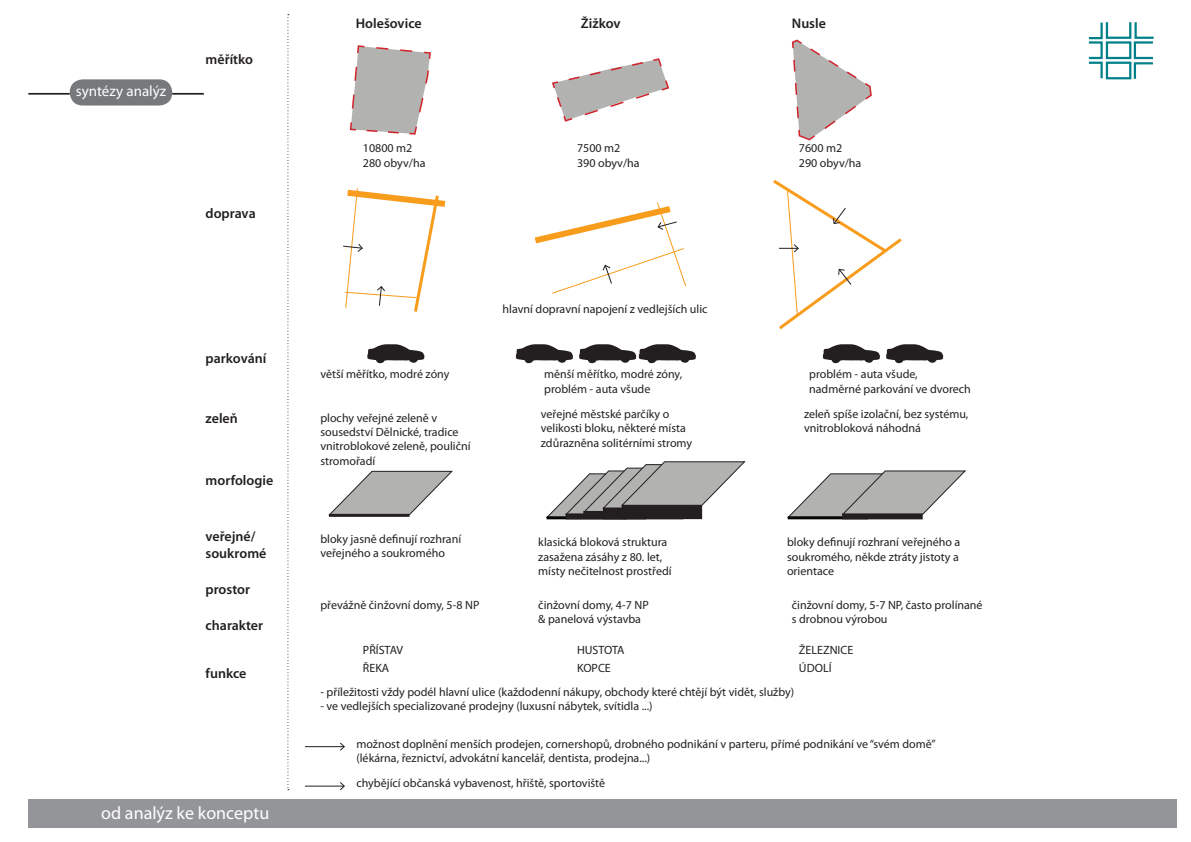
<style>
.page{position:relative;width:1191px;height:842px;background:#fff}
.page>*{position:absolute;margin:0;border:0;box-sizing:border-box;transform-origin:0 0}
.t1{font:18px "Myriad Pro";color:#fff}
.t2{font:15px "Myriad Pro";color:#fff}
.t3{font:600 14px/16.8px "Myriad Pro";color:#231f20}
.t4{font:12px/14.4px "Myriad Pro";color:#231f20}
</style>
<div class="page">
<div style="left:70px;top:79px;width:102px;height:27px;background:#76787b;border-radius:13px"></div>
<hr style="left:172px;top:93px;width:32px;height:2px;background:#231f20">
<hr style="left:28px;top:93px;width:42px;height:2px;background:#231f20">
<svg style="left:791px;top:39px;width:81px;height:102px"></svg>
<svg style="left:349px;top:45px;width:82px;height:90px"></svg>
<svg style="left:552px;top:58px;width:118px;height:64px"></svg>
<svg style="left:287px;top:14px;width:2px;height:776px"></svg>
<svg style="left:343px;top:188px;width:103px;height:124px"></svg>
<svg style="left:534px;top:202px;width:152px;height:92px"></svg>
<svg style="left:773px;top:179px;width:129px;height:151px"></svg>
<svg style="left:367px;top:344px;width:57px;height:20px"></svg>
<svg style="left:516px;top:344px;width:57px;height:20px"></svg>
<svg style="left:579px;top:344px;width:117px;height:20px"></svg>
<svg style="left:822px;top:344px;width:58px;height:20px"></svg>
<svg style="left:886px;top:344px;width:57px;height:20px"></svg>
<div style="left:1105px;top:41px;width:26px;height:18px;border:2px solid #008088"></div>
<div style="left:1133px;top:41px;width:21px;height:18px;border:2px solid #008088"></div>
<svg style="left:1133px;top:62px;width:20px;height:17px"></svg>
<svg style="left:1088px;top:61px;width:15px;height:18px"></svg>
<div style="left:1105px;top:62px;width:26px;height:17px;border:2px solid #008088"></div>
<div style="left:1087px;top:41px;width:15px;height:18px;border:2px solid #008088"></div>
<svg style="left:1088px;top:22px;width:15px;height:18px"></svg>
<div style="left:1105px;top:21px;width:26px;height:18px;border:2px solid #008088"></div>
<svg style="left:1134px;top:22px;width:20px;height:17px"></svg>
<svg style="left:328px;top:470px;width:125px;height:46px"></svg>
<svg style="left:789px;top:470px;width:177px;height:48px"></svg>
<svg style="left:547px;top:461px;width:199px;height:57px"></svg>
<hr style="left:329px;top:514px;width:80px;height:3px;background:#231f20">
<hr style="left:787px;top:516px;width:81px;height:3px;background:#050503">
<hr style="left:546px;top:516px;width:81px;height:3px;background:#050503">
<div style="left:842px;top:513px;width:80px;height:6px;background:#231f20"></div>
<div style="left:565px;top:513px;width:81px;height:6px;background:#231f20"></div>
<div style="left:583px;top:511px;width:81px;height:8px;background:#231f20"></div>
<div style="left:603px;top:508px;width:80px;height:11px;background:#231f20"></div>
<div style="left:621px;top:505px;width:81px;height:14px;background:#231f20"></div>
<hr style="left:305px;top:746px;width:39px;height:1px;background:#231f20">
<svg style="left:339px;top:742px;width:6px;height:9px"></svg>
<hr style="left:305px;top:786px;width:39px;height:1px;background:#231f20">
<svg style="left:339px;top:782px;width:6px;height:9px"></svg>
<div style="left:28px;top:799px;width:1148px;height:29px;background:#939598"></div>
<p class="t2" style="left:76px;top:81px;width:92px">syntézy analýz</p>
<p class="t3" style="left:206px;top:50px;width:49px">měřítko</p>
<p class="t3" style="left:206px;top:205px;width:52px">doprava</p>
<p class="t3" style="left:206px;top:350px;width:62px">parkování</p>
<p class="t3" style="left:356px;top:14px;width:67px">Holešovice</p>
<p class="t4" style="left:363px;top:141px;width:51px">10800 m2</p>
<p class="t4" style="left:363px;top:155px;width:64px">280 obyv/ha</p>
<p class="t3" style="left:581px;top:14px;width:41px">Žižkov</p>
<p class="t3" style="left:792px;top:14px;width:36px">Nusle</p>
<p class="t4" style="left:577px;top:141px;width:45px">7500 m2</p>
<p class="t4" style="left:577px;top:155px;width:64px">390 obyv/ha</p>
<p class="t4" style="left:502px;top:301px;width:206px">hlavní dopravní napojení z vedlejších ulic</p>
<p class="t4" style="left:799px;top:141px;width:45px">7600 m2</p>
<p class="t4" style="left:799px;top:155px;width:64px">290 obyv/ha</p>
<p class="t4" style="left:320px;top:367px;width:130px">větší měřítko, modré zóny</p>
<p class="t4" style="left:544px;top:367px;width:140px">měnší měřítko, modré zóny,</p>
<p class="t4" style="left:544px;top:381px;width:108px">problém - auta všude</p>
<p class="t4" style="left:809px;top:367px;width:110px">problém - auta všude,</p>
<p class="t4" style="left:809px;top:381px;width:163px">nadměrné parkování ve dvorech</p>
<p class="t3" style="left:206px;top:410px;width:34px">zeleň</p>
<p class="t4" style="left:320px;top:410px;width:152px">plochy veřejné zeleně v sousedství Dělnické, tradice vnitroblokové zeleně, pouliční stromořadí</p>
<p class="t4" style="left:541px;top:406px;width:153px">veřejné městské parčíky o velikosti bloku, některé místa zdůrazněna solitérními stromy</p>
<p class="t4" style="left:804px;top:406px;width:166px">zeleň spíše izolační, bez systému, vnitrobloková náhodná</p>
<p class="t3" style="left:206px;top:472px;width:69px">morfologie</p>
<p class="t3" style="left:206px;top:528px;width:62px">veřejné/ soukromé</p>
<p class="t3" style="left:206px;top:580px;width:46px">prostor</p>
<p class="t3" style="left:206px;top:616px;width:59px">charakter</p>
<p class="t3" style="left:206px;top:664px;width:42px">funkce</p>
<p class="t4" style="left:320px;top:531px;width:142px">bloky jasně definují rozhraní veřejného a soukromého</p>
<p class="t4" style="left:538px;top:535px;width:135px">klasická bloková struktura zasažena zásáhy z 80. let, místy nečitelnost prostředí</p>
<p class="t4" style="left:787px;top:535px;width:175px;text-align:justify">bloky definují rozhraní veřejného a soukromého, někde ztráty jistoty a orientace</p>
<p class="t4" style="left:320px;top:597px;width:160px">převážně činžovní domy, 5-8 NP</p>
<p class="t4" style="left:538px;top:597px;width:112px">činžovní domy, 4-7 NP</p>
<p class="t4" style="left:538px;top:612px;width:104px">&amp; panelová výstavba</p>
<p class="t4" style="left:792px;top:597px;width:192px">činžovní domy, 5-7 NP, často prolínané s drobnou výrobou</p>
<p class="t4" style="left:363px;top:642px;width:42px">PŘÍSTAV</p>
<p class="t4" style="left:577px;top:642px;width:49px">HUSTOTA</p>
<p class="t4" style="left:799px;top:642px;width:56px">ŽELEZNICE</p>
<p class="t4" style="left:363px;top:660px;width:28px">ŘEKA</p>
<p class="t4" style="left:577px;top:660px;width:35px">KOPCE</p>
<p class="t4" style="left:799px;top:660px;width:34px">ÚDOLÍ</p>
<p class="t4" style="left:320px;top:684px;width:475px">- příležitosti vždy podél hlavní ulice (každodenní nákupy, obchody které chtějí být vidět, služby)</p>
<p class="t4" style="left:320px;top:699px;width:334px">- ve vedlejších specializované prodejny (luxusní nábytek, svítidla ...)</p>
<p class="t4" style="left:356px;top:736px;width:581px">možnost doplnění menších prodejen, cornershopů, drobného podnikání v parteru, přímé podnikání ve “svém domě”</p>
<p class="t4" style="left:356px;top:750px;width:295px">(lékárna, řeznictví, advokátní kancelář, dentista, prodejna...)</p>
<p class="t4" style="left:356px;top:776px;width:250px">chybějící občanská vybavenost, hřiště, sportoviště</p>
<p class="t1" style="left:101px;top:802px;width:170px">od analýz ke konceptu</p>
</div>
